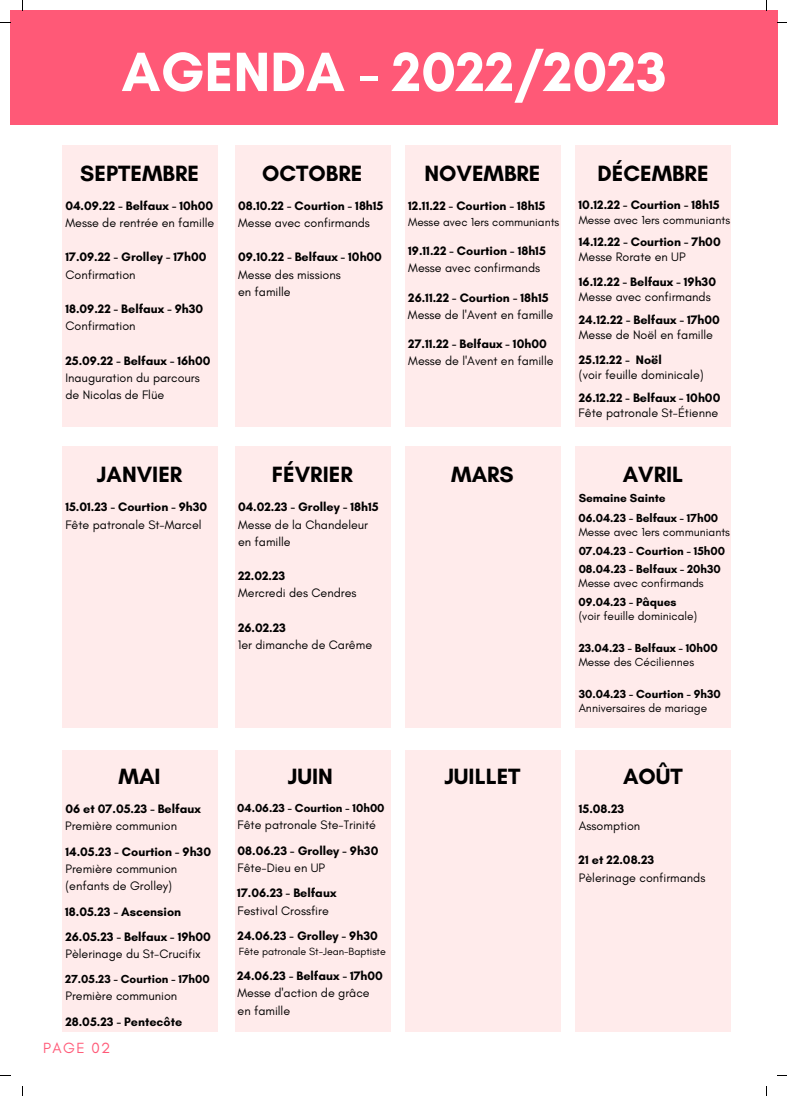
<style>
.page{position:relative;width:787px;height:1096px;background:#fff}
.page>*{position:absolute;margin:0;border:0;box-sizing:border-box;transform-origin:0 0}
.t1{font:700 56.38px "Glacial Indifference";color:#fff}
.t2{font:700 22.5px "Glacial Indifference";color:#000}
.t3{font:15px "Glacial Indifference";letter-spacing:.09em;color:#ff5977}
.t4{font:700 12.5px/25.5px "Glacial Indifference";color:#000}
.t5{font:12.5px/17.2px "Glacial Indifference";color:#000}
.t6{font:700 11.88px/19.8px "Glacial Indifference";color:#000}
.t7{font:11.88px "Glacial Indifference";color:#000}
.t8{font:10.62px "Glacial Indifference";color:#000}
</style>
<div class="page">
<div style="left:10px;top:10px;width:767px;height:115px;background:#ff5977"></div>
<div style="left:62px;top:145px;width:156px;height:281px;background:#ffebeb"></div>
<div style="left:235px;top:145px;width:155px;height:281px;background:#ffebeb"></div>
<div style="left:405px;top:145px;width:156px;height:281px;background:#ffebeb"></div>
<div style="left:575px;top:145px;width:156px;height:281px;background:#ffebeb"></div>
<div style="left:62px;top:446px;width:156px;height:281px;background:#ffebeb"></div>
<div style="left:235px;top:446px;width:155px;height:281px;background:#ffebeb"></div>
<div style="left:405px;top:446px;width:156px;height:281px;background:#ffebeb"></div>
<div style="left:575px;top:446px;width:156px;height:281px;background:#ffebeb"></div>
<div style="left:62px;top:749px;width:156px;height:282px;background:#ffebeb"></div>
<div style="left:235px;top:749px;width:155px;height:282px;background:#ffebeb"></div>
<div style="left:405px;top:749px;width:156px;height:282px;background:#ffebeb"></div>
<div style="left:575px;top:749px;width:156px;height:282px;background:#ffebeb"></div>
<h1 class="t1" style="left:122px;top:37px;width:547px">AGENDA - 2022/2023</h1>
<h2 class="t2" style="left:80px;top:159px;width:120px">SEPTEMBRE</h2>
<p class="t4" style="left:65px;top:193px;width:149px">04.09.22 - Belfaux - 10h00</p>
<p class="t5" style="left:65px;top:214px;width:150px">Messe de rentrée en famille</p>
<p class="t4" style="left:65px;top:244px;width:143px">17.09.22 - Grolley - 17h00</p>
<p class="t5" style="left:65px;top:265px;width:72px">Confirmation</p>
<p class="t4" style="left:65px;top:296px;width:139px">18.09.22 - Belfaux - 9h30</p>
<p class="t5" style="left:65px;top:317px;width:72px">Confirmation</p>
<p class="t4" style="left:65px;top:347px;width:147px">25.09.22 - Belfaux - 16h00</p>
<p class="t5" style="left:65px;top:369px;width:136px">Inauguration du parcours de Nicolas de Flüe</p>
<h2 class="t2" style="left:97px;top:460px;width:87px">JANVIER</h2>
<p class="t4" style="left:65px;top:494px;width:143px">15.01.23 - Courtion - 9h30</p>
<p class="t5" style="left:65px;top:515px;width:138px">Fête patronale St-Marcel</p>
<h2 class="t2" style="left:119px;top:762px;width:44px">MAI</h2>
<p class="t4" style="left:65px;top:795px;width:137px">06 et 07.05.23 - Belfaux</p>
<p class="t5" style="left:65px;top:817px;width:113px">Première communion</p>
<p class="t4" style="left:65px;top:838px;width:147px">14.05.23 - Courtion - 9h30</p>
<p class="t5" style="left:65px;top:859px;width:113px">Première communion (enfants de Grolley)</p>
<p class="t4" style="left:65px;top:898px;width:147px">18.05.23 - Ascension<br>26.05.23 - Belfaux - 19h00</p>
<p class="t5" style="left:65px;top:945px;width:137px">Pèlerinage du St-Crucifix</p>
<p class="t6" style="left:65px;top:968px;width:146px">27.05.23 - Courtion - 17h00</p>
<p class="t5" style="left:65px;top:986px;width:113px">Première communion</p>
<p class="t4" style="left:65px;top:1008px;width:118px">28.05.23 - Pentecôte</p>
<p class="t3" style="left:43px;top:1038px;width:69px">PAGE 02</p>
<h2 class="t2" style="left:262px;top:159px;width:102px">OCTOBRE</h2>
<p class="t4" style="left:238px;top:193px;width:147px">08.10.22 - Courtion - 18h15</p>
<p class="t5" style="left:238px;top:214px;width:133px">Messe avec confirmands</p>
<p class="t4" style="left:238px;top:244px;width:145px">09.10.22 - Belfaux - 10h00</p>
<p class="t5" style="left:238px;top:265px;width:104px">Messe des missions en famille</p>
<h2 class="t2" style="left:272px;top:460px;width:82px">FÉVRIER</h2>
<p class="t4" style="left:238px;top:494px;width:142px">04.02.23 - Grolley - 18h15</p>
<p class="t5" style="left:238px;top:515px;width:132px">Messe de la Chandeleur en famille</p>
<p class="t4" style="left:238px;top:563px;width:49px">22.02.23</p>
<p class="t5" style="left:238px;top:584px;width:120px">Mercredi des Cendres</p>
<p class="t4" style="left:238px;top:614px;width:49px">26.02.23</p>
<p class="t5" style="left:238px;top:636px;width:136px">1er dimanche de Carême</p>
<h2 class="t2" style="left:288px;top:762px;width:47px">JUIN</h2>
<p class="t6" style="left:237px;top:797px;width:149px">04.06.23 - Courtion - 10h00</p>
<p class="t5" style="left:238px;top:815px;width:140px">Fête patronale Ste-Trinité</p>
<p class="t4" style="left:238px;top:837px;width:142px">08.06.23 - Grolley - 9h30</p>
<p class="t5" style="left:238px;top:858px;width:89px">Fête-Dieu en UP</p>
<p class="t4" style="left:237px;top:880px;width:101px">17.06.23 - Belfaux</p>
<p class="t5" style="left:238px;top:901px;width:93px">Festival Crossfire</p>
<p class="t4" style="left:238px;top:922px;width:142px">24.06.23 - Grolley - 9h30</p>
<p class="t8" style="left:239px;top:945px;width:149px">Fête patronale St-Jean-Baptiste</p>
<p class="t4" style="left:237px;top:962px;width:147px">24.06.23 - Belfaux - 17h00</p>
<p class="t5" style="left:238px;top:984px;width:134px">Messe d'action de grâce en famille</p>
<h2 class="t2" style="left:424px;top:159px;width:118px">NOVEMBRE</h2>
<p class="t4" style="left:408px;top:193px;width:138px">12.11.22 - Courtion - 18h15</p>
<p class="t7" style="left:408px;top:215px;width:153px">Messe avec 1ers communiants</p>
<p class="t4" style="left:408px;top:238px;width:139px">19.11.22 - Courtion - 18h15</p>
<p class="t5" style="left:408px;top:259px;width:133px">Messe avec confirmands</p>
<p class="t4" style="left:408px;top:284px;width:142px">26.11.22 - Courtion - 18h15</p>
<p class="t5" style="left:408px;top:306px;width:147px">Messe de l'Avent en famille</p>
<p class="t4" style="left:408px;top:331px;width:140px">27.11.22 - Belfaux - 10h00</p>
<p class="t5" style="left:408px;top:352px;width:147px">Messe de l'Avent en famille</p>
<h2 class="t2" style="left:597px;top:159px;width:113px">DÉCEMBRE</h2>
<p class="t4" style="left:579px;top:192px;width:142px">10.12.22 - Courtion - 18h15</p>
<p class="t7" style="left:579px;top:212px;width:153px">Messe avec 1ers communiants</p>
<p class="t4" style="left:579px;top:229px;width:143px">14.12.22 - Courtion - 7h00</p>
<p class="t5" style="left:579px;top:248px;width:108px">Messe Rorate en UP</p>
<p class="t4" style="left:579px;top:269px;width:139px">16.12.22 - Belfaux - 19h30</p>
<p class="t5" style="left:579px;top:288px;width:133px">Messe avec confirmands</p>
<p class="t4" style="left:579px;top:307px;width:143px">24.12.22 - Belfaux - 17h00</p>
<p class="t5" style="left:579px;top:326px;width:136px">Messe de Noël en famille</p>
<p class="t4" style="left:579px;top:347px;width:84px">25.12.22 - Noël</p>
<p class="t5" style="left:579px;top:366px;width:126px">(voir feuille dominicale)</p>
<p class="t4" style="left:579px;top:385px;width:143px">26.12.22 - Belfaux - 10h00</p>
<p class="t5" style="left:579px;top:404px;width:141px">Fête patronale St-Étienne</p>
<h2 class="t2" style="left:451px;top:460px;width:64px">MARS</h2>
<h2 class="t2" style="left:623px;top:460px;width:62px">AVRIL</h2>
<p class="t6" style="left:578px;top:488px;width:141px">Semaine Sainte<br>06.04.23 - Belfaux - 17h00</p>
<p class="t7" style="left:579px;top:525px;width:153px">Messe avec 1ers communiants</p>
<p class="t6" style="left:579px;top:541px;width:148px;line-height:18.5px">07.04.23 - Courtion - 15h00<br>08.04.23 - Belfaux - 20h30</p>
<p class="t7" style="left:578px;top:576px;width:127px">Messe avec confirmands</p>
<p class="t6" style="left:578px;top:591px;width:100px">09.04.23 - Pâques</p>
<p class="t7" style="left:579px;top:608px;width:120px">(voir feuille dominicale)</p>
<p class="t6" style="left:579px;top:637px;width:141px">23.04.23 - Belfaux - 10h00</p>
<p class="t7" style="left:579px;top:654px;width:117px">Messe des Céciliennes</p>
<p class="t6" style="left:579px;top:683px;width:144px">30.04.23 - Courtion - 9h30</p>
<p class="t7" style="left:579px;top:700px;width:130px">Anniversaires de mariage</p>
<h2 class="t2" style="left:444px;top:762px;width:78px">JUILLET</h2>
<h2 class="t2" style="left:623px;top:762px;width:61px">AOÛT</h2>
<p class="t4" style="left:579px;top:795px;width:47px">15.08.23</p>
<p class="t5" style="left:579px;top:817px;width:63px">Assomption</p>
<p class="t4" style="left:579px;top:847px;width:77px">21 et 22.08.23</p>
<p class="t5" style="left:579px;top:868px;width:128px">Pèlerinage confirmands</p>
</div>
